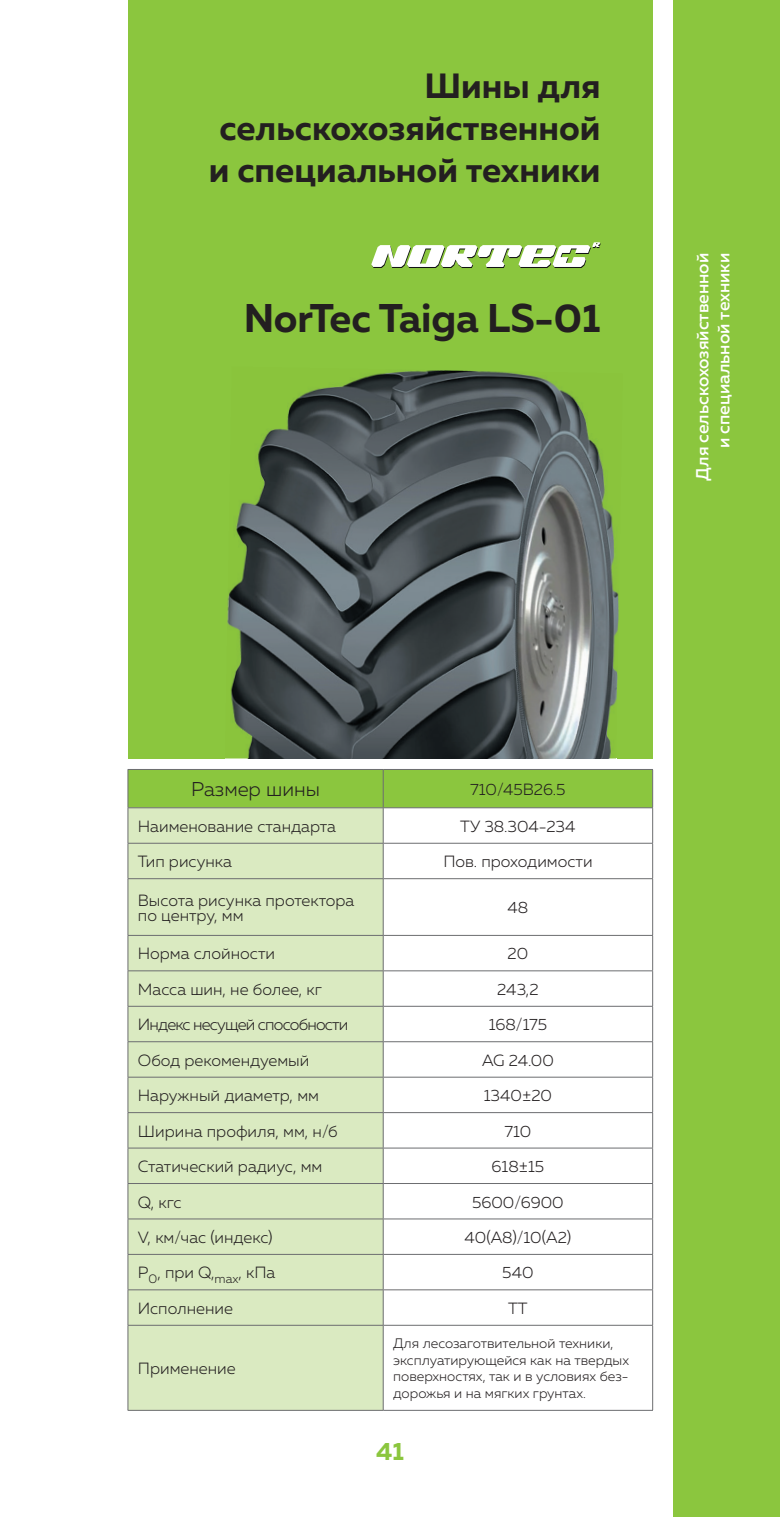
<style>
.page{position:relative;width:780px;height:1517px;background:#fff}
.page>*{position:absolute;margin:0;border:0;box-sizing:border-box;transform-origin:0 0}
.t1{font:700 40px "Muller";color:#231f20}
.t2{font:700 35px/42px "Muller";color:#231f20;text-align:right}
.t3{font:700 25px "Muller";color:#8bc63e}
.t4{font:300 20px "Muller";color:#231f20}
.t5{font:500 17.5px/21px "Muller";color:#fff;text-align:right}
.t6{font:300 16.25px/15px "Muller";color:#231f20}
.t7{font:300 16.25px "Muller";letter-spacing:-.05em;color:#231f20}
.t8{font:300 13.75px/16.5px "Muller";color:#231f20}
</style>
<div class="page">
<div style="left:673px;top:0;width:107px;height:1517px;background:#8bc63e"></div>
<div style="left:128px;top:0;width:524px;height:758px;background:#8bc63e"></div>
<svg style="left:371px;top:242px;width:229px;height:26px"></svg>
<div style="left:128px;top:770px;width:524px;height:37px;background:#8bc63e"></div>
<div style="left:128px;top:808px;width:255px;height:601px;background:#daeac1"></div>
<hr style="left:128px;top:769px;width:255px;height:1px;background:#6c6d70">
<hr style="left:127px;top:770px;width:1px;height:37px;background:#6c6d70">
<hr style="left:383px;top:769px;width:270px;height:1px;background:#6c6d70">
<hr style="left:383px;top:770px;width:1px;height:37px;background:#6c6d70">
<hr style="left:652px;top:770px;width:1px;height:37px;background:#6c6d70">
<hr style="left:128px;top:807px;width:255px;height:1px;background:#6c6d70">
<hr style="left:127px;top:808px;width:1px;height:35px;background:#6c6d70">
<hr style="left:383px;top:807px;width:270px;height:1px;background:#6c6d70">
<hr style="left:383px;top:808px;width:1px;height:35px;background:#6c6d70">
<hr style="left:652px;top:808px;width:1px;height:35px;background:#6c6d70">
<hr style="left:128px;top:843px;width:255px;height:1px;background:#6c6d70">
<hr style="left:127px;top:843px;width:1px;height:35px;background:#6c6d70">
<hr style="left:383px;top:843px;width:270px;height:1px;background:#6c6d70">
<hr style="left:383px;top:843px;width:1px;height:35px;background:#6c6d70">
<hr style="left:652px;top:843px;width:1px;height:35px;background:#6c6d70">
<hr style="left:128px;top:878px;width:255px;height:1px;background:#6c6d70">
<hr style="left:127px;top:879px;width:1px;height:56px;background:#6c6d70">
<hr style="left:383px;top:878px;width:270px;height:1px;background:#6c6d70">
<hr style="left:383px;top:879px;width:1px;height:56px;background:#6c6d70">
<hr style="left:652px;top:879px;width:1px;height:56px;background:#6c6d70">
<hr style="left:128px;top:935px;width:255px;height:1px;background:#6c6d70">
<hr style="left:127px;top:935px;width:1px;height:35px;background:#6c6d70">
<hr style="left:383px;top:935px;width:270px;height:1px;background:#6c6d70">
<hr style="left:383px;top:935px;width:1px;height:35px;background:#6c6d70">
<hr style="left:652px;top:935px;width:1px;height:35px;background:#6c6d70">
<hr style="left:128px;top:970px;width:255px;height:1px;background:#6c6d70">
<hr style="left:127px;top:971px;width:1px;height:35px;background:#6c6d70">
<hr style="left:383px;top:970px;width:270px;height:1px;background:#6c6d70">
<hr style="left:383px;top:971px;width:1px;height:35px;background:#6c6d70">
<hr style="left:652px;top:971px;width:1px;height:35px;background:#6c6d70">
<hr style="left:128px;top:1006px;width:255px;height:1px;background:#6c6d70">
<hr style="left:127px;top:1006px;width:1px;height:35px;background:#6c6d70">
<hr style="left:383px;top:1006px;width:270px;height:1px;background:#6c6d70">
<hr style="left:383px;top:1006px;width:1px;height:35px;background:#6c6d70">
<hr style="left:652px;top:1006px;width:1px;height:35px;background:#6c6d70">
<hr style="left:128px;top:1041px;width:255px;height:1px;background:#6c6d70">
<hr style="left:127px;top:1042px;width:1px;height:35px;background:#6c6d70">
<hr style="left:383px;top:1041px;width:270px;height:1px;background:#6c6d70">
<hr style="left:383px;top:1042px;width:1px;height:35px;background:#6c6d70">
<hr style="left:652px;top:1042px;width:1px;height:35px;background:#6c6d70">
<hr style="left:128px;top:1076px;width:255px;height:1px;background:#6c6d70">
<hr style="left:127px;top:1077px;width:1px;height:35px;background:#6c6d70">
<hr style="left:383px;top:1076px;width:270px;height:1px;background:#6c6d70">
<hr style="left:383px;top:1077px;width:1px;height:35px;background:#6c6d70">
<hr style="left:652px;top:1077px;width:1px;height:35px;background:#6c6d70">
<hr style="left:128px;top:1112px;width:255px;height:1px;background:#6c6d70">
<hr style="left:127px;top:1113px;width:1px;height:34px;background:#6c6d70">
<hr style="left:383px;top:1112px;width:270px;height:1px;background:#6c6d70">
<hr style="left:383px;top:1113px;width:1px;height:34px;background:#6c6d70">
<hr style="left:652px;top:1113px;width:1px;height:34px;background:#6c6d70">
<hr style="left:128px;top:1147px;width:255px;height:1px;background:#6c6d70">
<hr style="left:127px;top:1148px;width:1px;height:35px;background:#6c6d70">
<hr style="left:383px;top:1147px;width:270px;height:1px;background:#6c6d70">
<hr style="left:383px;top:1148px;width:1px;height:35px;background:#6c6d70">
<hr style="left:652px;top:1148px;width:1px;height:35px;background:#6c6d70">
<hr style="left:128px;top:1183px;width:255px;height:1px;background:#6c6d70">
<hr style="left:127px;top:1183px;width:1px;height:35px;background:#6c6d70">
<hr style="left:383px;top:1183px;width:270px;height:1px;background:#6c6d70">
<hr style="left:383px;top:1183px;width:1px;height:35px;background:#6c6d70">
<hr style="left:652px;top:1183px;width:1px;height:35px;background:#6c6d70">
<hr style="left:128px;top:1218px;width:255px;height:1px;background:#6c6d70">
<hr style="left:127px;top:1219px;width:1px;height:35px;background:#6c6d70">
<hr style="left:383px;top:1218px;width:270px;height:1px;background:#6c6d70">
<hr style="left:383px;top:1219px;width:1px;height:35px;background:#6c6d70">
<hr style="left:652px;top:1219px;width:1px;height:35px;background:#6c6d70">
<hr style="left:128px;top:1254px;width:255px;height:1px;background:#6c6d70">
<hr style="left:127px;top:1254px;width:1px;height:35px;background:#6c6d70">
<hr style="left:383px;top:1254px;width:270px;height:1px;background:#6c6d70">
<hr style="left:383px;top:1254px;width:1px;height:35px;background:#6c6d70">
<hr style="left:652px;top:1254px;width:1px;height:35px;background:#6c6d70">
<hr style="left:128px;top:1289px;width:255px;height:1px;background:#6c6d70">
<hr style="left:127px;top:1290px;width:1px;height:35px;background:#6c6d70">
<hr style="left:383px;top:1289px;width:270px;height:1px;background:#6c6d70">
<hr style="left:383px;top:1290px;width:1px;height:35px;background:#6c6d70">
<hr style="left:652px;top:1290px;width:1px;height:35px;background:#6c6d70">
<hr style="left:128px;top:1324px;width:255px;height:1px;background:#6c6d70">
<hr style="left:127px;top:1325px;width:1px;height:85px;background:#6c6d70">
<hr style="left:383px;top:1324px;width:270px;height:1px;background:#6c6d70">
<hr style="left:383px;top:1325px;width:1px;height:85px;background:#6c6d70">
<hr style="left:652px;top:1325px;width:1px;height:85px;background:#6c6d70">
<hr style="left:128px;top:1409px;width:255px;height:1px;background:#6c6d70">
<hr style="left:383px;top:1409px;width:270px;height:1px;background:#6c6d70">
<img style="left:225px;top:758px;width:391px;height:1px">
<img style="left:227px;top:370px;width:392px;height:388px">
<h2 class="t2" style="left:209px;top:65px;width:393px">Шины для сельскохозяйственной и специальной техники</h2>
<h1 class="t1" style="left:244px;top:293px;width:358px">NorTec Taiga LS-01</h1>
<p class="t5" style="left:691px;top:480px;width:229px;rotate:-90deg">Для сельскохозяйственной и специальной техники</p>
<p class="t4" style="left:191px;top:777px;width:130px">Размер шины</p>
<p class="t6" style="left:470px;top:781px;width:97px">710/45B26.5</p>
<p class="t6" style="left:138px;top:818px;width:200px">Наименование стандарта</p>
<p class="t6" style="left:460px;top:818px;width:117px">ТУ 38.304-234</p>
<p class="t6" style="left:138px;top:854px;width:96px">Тип рисунка</p>
<p class="t6" style="left:443px;top:854px;width:151px">Пов. проходимости</p>
<p class="t6" style="left:138px;top:892px;width:218px">Высота рисунка протектора по центру, мм</p>
<p class="t6" style="left:507px;top:900px;width:22px">48</p>
<p class="t6" style="left:138px;top:946px;width:139px">Норма слойности</p>
<p class="t6" style="left:507px;top:946px;width:22px">20</p>
<p class="t6" style="left:138px;top:981px;width:186px">Масса шин, не более, кг</p>
<p class="t6" style="left:497px;top:981px;width:43px">243,2</p>
<p class="t7" style="left:138px;top:1015px;width:212px">Индекс несущей способности</p>
<p class="t6" style="left:488px;top:1017px;width:60px">168/175</p>
<p class="t6" style="left:138px;top:1052px;width:173px">Обод рекомендуемый</p>
<p class="t6" style="left:482px;top:1052px;width:73px">AG 24.00</p>
<p class="t6" style="left:138px;top:1088px;width:182px">Наружный диаметр, мм</p>
<p class="t6" style="left:484px;top:1088px;width:70px">1340±20</p>
<p class="t6" style="left:138px;top:1123px;width:201px">Ширина профиля, мм, н/б</p>
<p class="t6" style="left:504px;top:1123px;width:28px">710</p>
<p class="t6" style="left:138px;top:1159px;width:186px">Статический радиус, мм</p>
<p class="t6" style="left:491px;top:1159px;width:54px">618±15</p>
<p class="t6" style="left:138px;top:1194px;width:45px">Q, кгс</p>
<p class="t6" style="left:472px;top:1194px;width:93px">5600/6900</p>
<p class="t6" style="left:138px;top:1229px;width:136px">V, км/час (индекс)</p>
<p class="t6" style="left:464px;top:1229px;width:108px">40(A8)/10(А2)</p>
<p class="t6" style="left:138px;top:1265px;width:139px">P<sub>0</sub>, при Q,<sub>max</sub>, кПа</p>
<p class="t6" style="left:502px;top:1265px;width:33px">540</p>
<p class="t6" style="left:138px;top:1300px;width:96px">Исполнение</p>
<p class="t6" style="left:508px;top:1300px;width:21px">ТТ</p>
<p class="t6" style="left:138px;top:1360px;width:99px">Применение</p>
<p class="t8" style="left:393px;top:1335px;width:237px">Для лесозаготвительной техники, эксплуатирующейся как на твердых поверхностях, так и в условиях без&shy;дорожья и на мягких грунтах.</p>
<h3 class="t3" style="left:376px;top:1436px;width:29px">41</h3>
</div>
